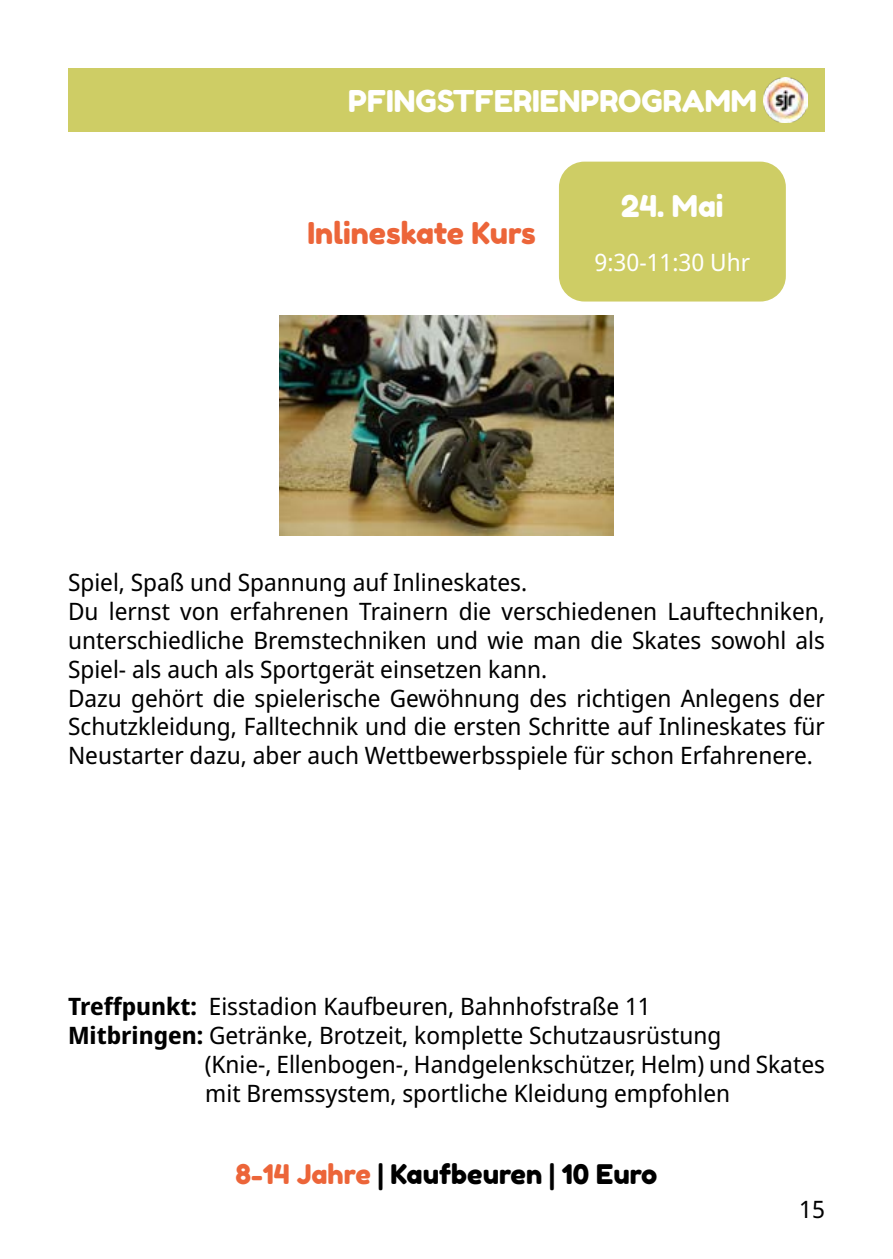
<style>
.page{position:relative;width:893px;height:1259px;background:#fff}
.page>*{position:absolute;margin:0;border:0;box-sizing:border-box;transform-origin:0 0}
.t1{font:30px "Fredoka One";color:#fff}
.t2{font:30px "Fredoka One";color:#ec6539}
.t3{font:27px "Fredoka One";color:#000}
.t4{font:24px/28.8px "Noto Sans Display";color:#000}
.t5{font:24px "Noto Sans Display";color:#fff}
.s1{font-weight:700}
.s2{color:#ec6539}
</style>
<div class="page">
<div style="left:68px;top:68px;width:757px;height:64px;background:#cecd65"></div>
<img style="left:764px;top:78px;width:44px;height:44px">
<div style="left:559px;top:162px;width:227px;height:139px;background:#cecd65;border-radius:26px"></div>
<img style="left:280px;top:315px;width:333px;height:221px">
<p class="t1" style="left:348px;top:83px;width:410px">PFINGSTFERIENPROGRAMM</p>
<p class="t2" style="left:307px;top:214px;width:230px">Inlineskate Kurs</p>
<p class="t1" style="left:621px;top:187px;width:104px">24. Mai</p>
<p class="t5" style="left:595px;top:245px;width:157px">9:30-11:30 Uhr</p>
<p class="t4" style="left:68px;top:569px;width:758px">Spiel, Spaß und Spannung auf Inlineskates.<br>Du lernst von erfahrenen Trainern die verschiedenen Lauftechniken, unterschiedliche Bremstechniken und wie man die Skates sowohl als Spiel- als auch als Sportgerät einsetzen kann.<br>Dazu gehört die spielerische Gewöhnung des richtigen Anlegens der Schutzkleidung, Falltechnik und die ersten Schritte auf Inlineskates für Neustarter dazu, aber auch Wettbewerbsspiele für schon Erfahrenere.</p>
<p class="t4" style="left:68px;top:992px;width:584px"><span class="s1">Treffpunkt:</span> Eisstadion Kaufbeuren, Bahnhofstraße 11</p>
<p class="t4" style="left:68px;top:1021px;width:655px"><span class="s1">Mitbringen:</span> Getränke, Brotzeit, komplette Schutzausrüstung</p>
<p class="t4" style="left:205px;top:1050px;width:622px">(Knie-, Ellenbogen-, Handgelenkschützer, Helm) und Skates</p>
<p class="t4" style="left:205px;top:1079px;width:526px">mit Bremssystem, sportliche Kleidung empfohlen</p>
<p class="t3" style="left:235px;top:1158px;width:424px"><span class="s2">8-14 Jahre</span> | Kaufbeuren | 10 Euro</p>
<p class="t4" style="left:799px;top:1195px;width:27px">15</p>
</div>
